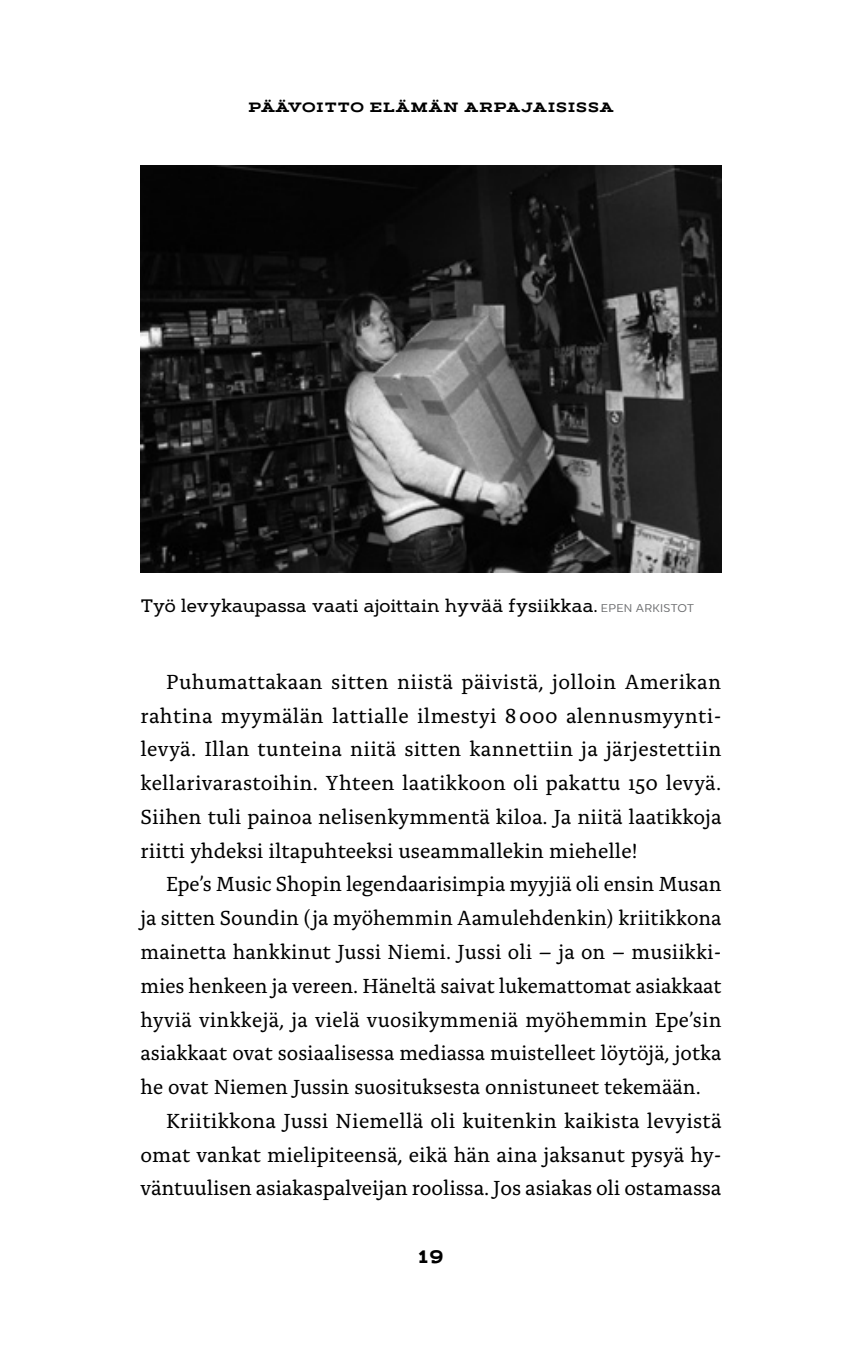
<style>
.page{position:relative;width:862px;height:1372px;background:#fff}
.page>*{position:absolute;margin:0;border:0;box-sizing:border-box;transform-origin:0 0}
.t1{font:21.38px/33.8px "Alda OTCEV";color:#000;text-align:justify}
.t2{font:500 18px "Artegra Slab";color:#000}
.t3{font:700 18px "Artegra Slab Ex";color:#000}
.t4{font:700 13.5px "Artegra Slab Ex";letter-spacing:.075em;color:#000}
.s1{font-family:"Corsa Grotesk";font-weight:400;font-size:11.25px;color:#6d6e70}
</style>
<div class="page">
<img style="left:140px;top:166px;width:581px;height:406px">
<p class="t4" style="left:248px;top:97px;width:366px">PÄÄVOITTO ELÄMÄN ARPAJAISISSA</p>
<p class="t2" style="left:140px;top:592px;width:554px">Työ levykaupassa vaati ajoittain hyvää fysiikkaa. <span class="s1">EPEN ARKISTOT</span></p>
<p class="t1" style="left:140px;top:663px;width:582px;text-indent:26px">Puhumattakaan sitten niistä päivistä, jolloin Amerikan rahtina myymälän lattialle ilmestyi 8000 alennusmyynti&shy;levyä. Illan tunteina niitä sitten kannettiin ja järjestettiin kellarivarastoihin. Yhteen laatikkoon oli pakattu 150 levyä.<br>Siihen tuli painoa nelisenkymmentä kiloa. Ja niitä laatikkoja riitti yhdeksi iltapuhteeksi useammallekin miehelle!</p>
<p class="t1" style="left:166px;top:865px;width:556px">Epe’s Music Shopin legendaarisimpia myyjiä oli ensin Musan</p>
<p class="t1" style="left:140px;top:899px;width:582px">ja sitten Soundin (ja myöhemmin Aamulehdenkin) kriitikkona</p>
<p class="t1" style="left:140px;top:933px;width:582px">mainetta hankkinut Jussi Niemi. Jussi oli – ja on – musiikki-</p>
<p class="t1" style="left:140px;top:967px;width:582px">mies henkeen ja vereen. Häneltä saivat lukemattomat asiakkaat</p>
<p class="t1" style="left:140px;top:1000px;width:582px">hyviä vinkkejä, ja vielä vuosikymmeniä myöhemmin Epe’sin</p>
<p class="t1" style="left:140px;top:1034px;width:582px">asiakkaat ovat sosiaalisessa mediassa muistelleet löytöjä, jotka</p>
<p class="t1" style="left:140px;top:1068px;width:561px">he ovat Niemen Jussin suosituksesta onnistuneet tekemään.</p>
<p class="t1" style="left:166px;top:1102px;width:557px">Kriitikkona Jussi Niemellä oli kuitenkin kaikista levyistä</p>
<p class="t1" style="left:140px;top:1135px;width:582px">omat vankat mielipiteensä, eikä hän aina jaksanut pysyä hy-</p>
<p class="t1" style="left:140px;top:1169px;width:582px">väntuulisen asiakaspalveijan roolissa. Jos asiakas oli ostamassa</p>
<p class="t3" style="left:418px;top:1243px;width:26px">19</p>
</div>
